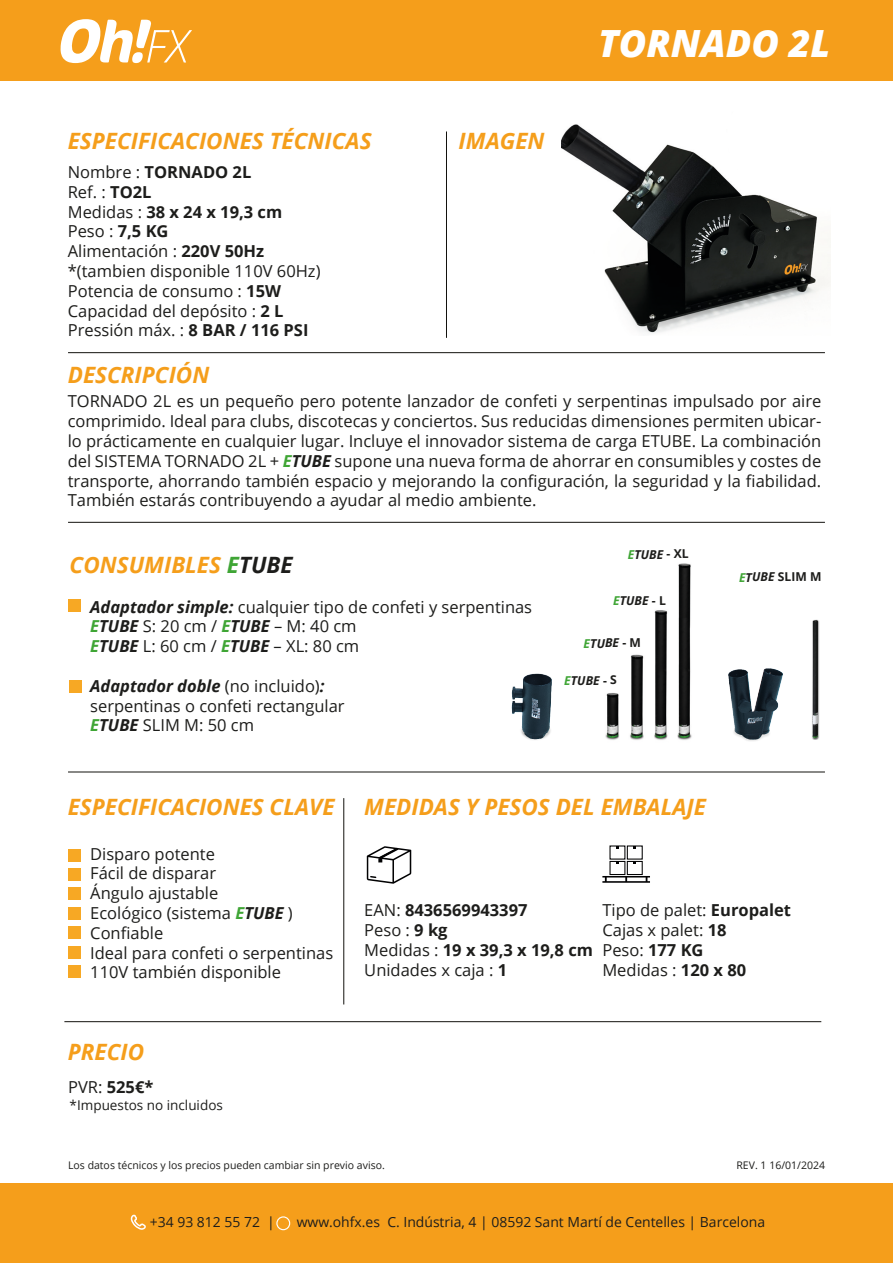
<style>
.page{position:relative;width:893px;height:1263px;background:#fff}
.page>*{position:absolute;margin:0;border:0;box-sizing:border-box;transform-origin:0 0}
.t1{font:italic 800 37.5px "Open Sans";color:#fff}
.t2{font:italic 700 22.5px "Open Sans";color:#f59e1b}
.t3{font:16.5px/19.8px "Open Sans";color:#1d1d1b;text-align:justify}
.t4{font:700 16.5px "Open Sans";color:#1d1d1b}
.t5{font:italic 700 16.5px "Open Sans";color:#1d1d1b}
.t6{font:13.95px "Open Sans";color:#1d1d1b}
.t7{font:13.5px "Open Sans";color:#1d1d1b}
.t8{font:italic 700 12.15px "Open Sans";color:#1d1d1b}
.t9{font:700 12.15px "Open Sans";color:#1d1d1b}
.t10{font:10.5px "Open Sans";color:#1d1d1b}
.s1{font-weight:400}
.s2{font-weight:700}
.s3{font-weight:700;font-style:italic;color:#3fa535}
.s4{font-weight:700;font-style:italic}
.s5{color:#3fa535}
.s6{color:#1d1d1b}
.s7{font-weight:400;font-style:normal}
.s8{font-style:normal}
.s9{font-style:italic;color:#3fa535}
.s10{font-style:italic}
</style>
<div class="page">
<div style="left:0;top:1184px;width:893px;height:79px;background:#f59e1b"></div>
<svg style="left:130px;top:1214px;width:16px;height:16px"></svg>
<div style="left:276px;top:1216px;width:14px;height:14px;border:1px solid #fff;border-radius:50%"></div>
<div style="left:0;top:0;width:893px;height:81px;background:#f59e1b"></div>
<svg style="left:60px;top:19px;width:132px;height:44px"></svg>
<hr style="left:68px;top:352px;width:757px;height:1px;background:#13120e">
<hr style="left:68px;top:772px;width:757px;height:1px;background:#13120e">
<hr style="left:68px;top:522px;width:757px;height:1px;background:#13120e">
<hr style="left:64px;top:1021px;width:757px;height:1px;background:#13120e">
<hr style="left:446px;top:131px;width:1px;height:207px;background:#13120e">
<hr style="left:344px;top:798px;width:1px;height:206px;background:#13120e">
<div style="left:68px;top:849px;width:12px;height:12px;background:#f7a824"></div>
<div style="left:68px;top:868px;width:12px;height:12px;background:#f7a824"></div>
<div style="left:68px;top:888px;width:12px;height:12px;background:#f7a824"></div>
<div style="left:68px;top:907px;width:12px;height:12px;background:#f7a824"></div>
<div style="left:68px;top:927px;width:12px;height:12px;background:#f7a824"></div>
<div style="left:68px;top:946px;width:12px;height:12px;background:#f7a824"></div>
<div style="left:68px;top:965px;width:12px;height:12px;background:#f7a824"></div>
<svg style="left:367px;top:846px;width:44px;height:38px"></svg>
<svg style="left:602px;top:876px;width:48px;height:7px"></svg>
<div style="left:609px;top:861px;width:16px;height:14px;border:1px solid #020203"></div>
<div style="left:627px;top:861px;width:16px;height:14px;border:1px solid #020203"></div>
<div style="left:627px;top:845px;width:16px;height:15px;border:1px solid #020203"></div>
<img style="left:605px;top:563px;width:87px;height:177px">
<div style="left:811px;top:620px;width:8px;height:120px;background:#1d1d1b;opacity:.75"></div>
<img style="left:811px;top:619px;width:7px;height:119px">
<div style="left:68px;top:600px;width:12px;height:12px;background:#f7a824"></div>
<div style="left:70px;top:680px;width:12px;height:12px;background:#f7a824"></div>
<img style="left:511px;top:673px;width:41px;height:67px">
<img style="left:728px;top:668px;width:55px;height:73px">
<img style="left:562px;top:124px;width:268px;height:209px">
<div style="left:727px;top:85px;width:97px;height:104px;background:#fff;border-radius:50%"></div>
<p class="t2" style="left:68px;top:125px;width:305px">ESPECIFICACIONES TÉCNICAS</p>
<p class="t4" style="left:68px;top:160px;width:185px"><span class="s1">Nombre :</span> TORNADO 2L</p>
<p class="t3" style="left:68px;top:182px;width:85px">Ref. : <span class="s2">TO2L</span></p>
<p class="t4" style="left:68px;top:200px;width:216px"><span class="s1">Medidas :</span> 38 x 24 x 19,3 cm</p>
<p class="t3" style="left:68px;top:221px;width:102px">Peso : <span class="s2">7,5 KG</span></p>
<p class="t3" style="left:68px;top:241px;width:198px">Alimentación : <span class="s2">220V 50Hz</span></p>
<p class="t3" style="left:68px;top:261px;width:254px">*(tambien disponible 110V 60Hz)</p>
<p class="t3" style="left:68px;top:281px;width:215px">Potencia de consumo : <span class="s2">15W</span></p>
<p class="t3" style="left:68px;top:300px;width:217px">Capacidad del depósito : <span class="s2">2 L</span></p>
<p class="t3" style="left:68px;top:320px;width:242px">Pressión máx. : <span class="s2">8 BAR / 116 PSI</span></p>
<p class="t2" style="left:68px;top:358px;width:143px">DESCRIPCIÓN</p>
<p class="t2" style="left:459px;top:125px;width:87px">IMAGEN</p>
<p class="t1" style="left:598px;top:15px;width:234px">TORNADO 2L</p>
<p class="t3" style="left:68px;top:391px;width:755px">TORNADO 2L es un pequeño pero potente lanzador de confeti y serpentinas impulsado por aire comprimido. Ideal para clubs, discotecas y conciertos. Sus reducidas dimensiones permiten ubicar&shy;lo prácticamente en cualquier lugar. Incluye el innovador sistema de carga ETUBE. La combinación del SISTEMA TORNADO 2L + <span class="s3">E</span><span class="s4">TUBE</span> supone una nueva forma de ahorrar en consumibles y costes de transporte, ahorrando también espacio y mejorando la configuración, la seguridad y la fiabilidad.<br>También estarás contribuyendo a ayudar al medio ambiente.</p>
<p class="t2" style="left:70px;top:549px;width:225px">CONSUMIBLES <span class="s5">E</span><span class="s6">TUBE</span></p>
<p class="t3" style="left:90px;top:596px;width:443px"><span class="s4">Adaptador simple:</span> cualquier tipo de confeti y serpentinas</p>
<p class="t3" style="left:90px;top:616px;width:268px"><span class="s3">E</span><span class="s4">TUBE</span> S: 20 cm / <span class="s3">E</span><span class="s4">TUBE</span> – M: 40 cm</p>
<p class="t3" style="left:90px;top:636px;width:271px"><span class="s3">E</span><span class="s4">TUBE</span> L: 60 cm / <span class="s3">E</span><span class="s4">TUBE</span> – XL: 80 cm</p>
<p class="t5" style="left:90px;top:674px;width:236px">Adaptador doble <span class="s7">(no incluido)</span>:</p>
<p class="t3" style="left:90px;top:695px;width:256px">serpentinas o confeti rectangular</p>
<p class="t3" style="left:90px;top:715px;width:165px"><span class="s3">E</span><span class="s4">TUBE</span> SLIM M: 50 cm</p>
<p class="t8" style="left:628px;top:546px;width:63px"><span class="s5">E</span>TUBE <span class="s8">- XL</span></p>
<p class="t8" style="left:613px;top:592px;width:54px"><span class="s5">E</span>TUBE <span class="s8">- L</span></p>
<p class="t8" style="left:584px;top:634px;width:59px"><span class="s5">E</span>TUBE <span class="s8">- M</span></p>
<p class="t8" style="left:564px;top:672px;width:54px"><span class="s5">E</span>TUBE <span class="s8">- S</span></p>
<p class="t2" style="left:68px;top:791px;width:268px">ESPECIFICACIONES CLAVE</p>
<p class="t2" style="left:364px;top:791px;width:343px">MEDIDAS Y PESOS DEL EMBALAJE</p>
<p class="t9" style="left:739px;top:568px;width:84px"><span class="s9">E</span><span class="s10">TUBE</span> SLIM M</p>
<p class="t3" style="left:90px;top:843px;width:126px">Disparo potente</p>
<p class="t3" style="left:90px;top:863px;width:127px">Fácil de disparar</p>
<p class="t3" style="left:90px;top:883px;width:130px">Ángulo ajustable</p>
<p class="t3" style="left:90px;top:903px;width:204px">Ecológico (sistema <span class="s3">E</span><span class="s4">TUBE</span> )</p>
<p class="t3" style="left:90px;top:922px;width:74px">Confiable</p>
<p class="t3" style="left:90px;top:942px;width:244px">Ideal para confeti o serpentinas</p>
<p class="t3" style="left:90px;top:962px;width:192px">110V también disponible</p>
<p class="t4" style="left:364px;top:899px;width:165px"><span class="s1">EAN:</span> 8436569943397</p>
<p class="t3" style="left:364px;top:920px;width:85px">Peso : <span class="s2">9 kg</span></p>
<p class="t4" style="left:364px;top:938px;width:230px"><span class="s1">Medidas :</span> 19 x 39,3 x 19,8 cm</p>
<p class="t3" style="left:364px;top:959px;width:144px">Unidades x caja : <span class="s2">1</span></p>
<p class="t3" style="left:602px;top:900px;width:190px">Tipo de palet: <span class="s2">Europalet</span></p>
<p class="t3" style="left:602px;top:920px;width:126px">Cajas x palet: <span class="s2">18</span></p>
<p class="t3" style="left:602px;top:940px;width:103px">Peso: <span class="s2">177 KG</span></p>
<p class="t3" style="left:602px;top:959px;width:145px">Medidas : <span class="s2">120 x 80</span></p>
<p class="t2" style="left:68px;top:1036px;width:78px">PRECIO</p>
<p class="t4" style="left:68px;top:1075px;width:87px"><span class="s1">PVR:</span> 525€*</p>
<p class="t7" style="left:70px;top:1095px;width:155px">*Impuestos no incluidos</p>
<p class="t10" style="left:68px;top:1158px;width:318px">Los datos técnicos y los precios pueden cambiar sin previo aviso.</p>
<p class="t10" style="left:736px;top:1158px;width:90px">REV. 1 16/01/2024</p>
<p class="t6" style="left:150px;top:1212px;width:127px">+34 93 812 55 72 |</p>
<p class="t6" style="left:297px;top:1212px;width:470px">www.ohfx.es C. Indústria, 4 | 08592 Sant Martí de Centelles | Barcelona</p>
</div>
